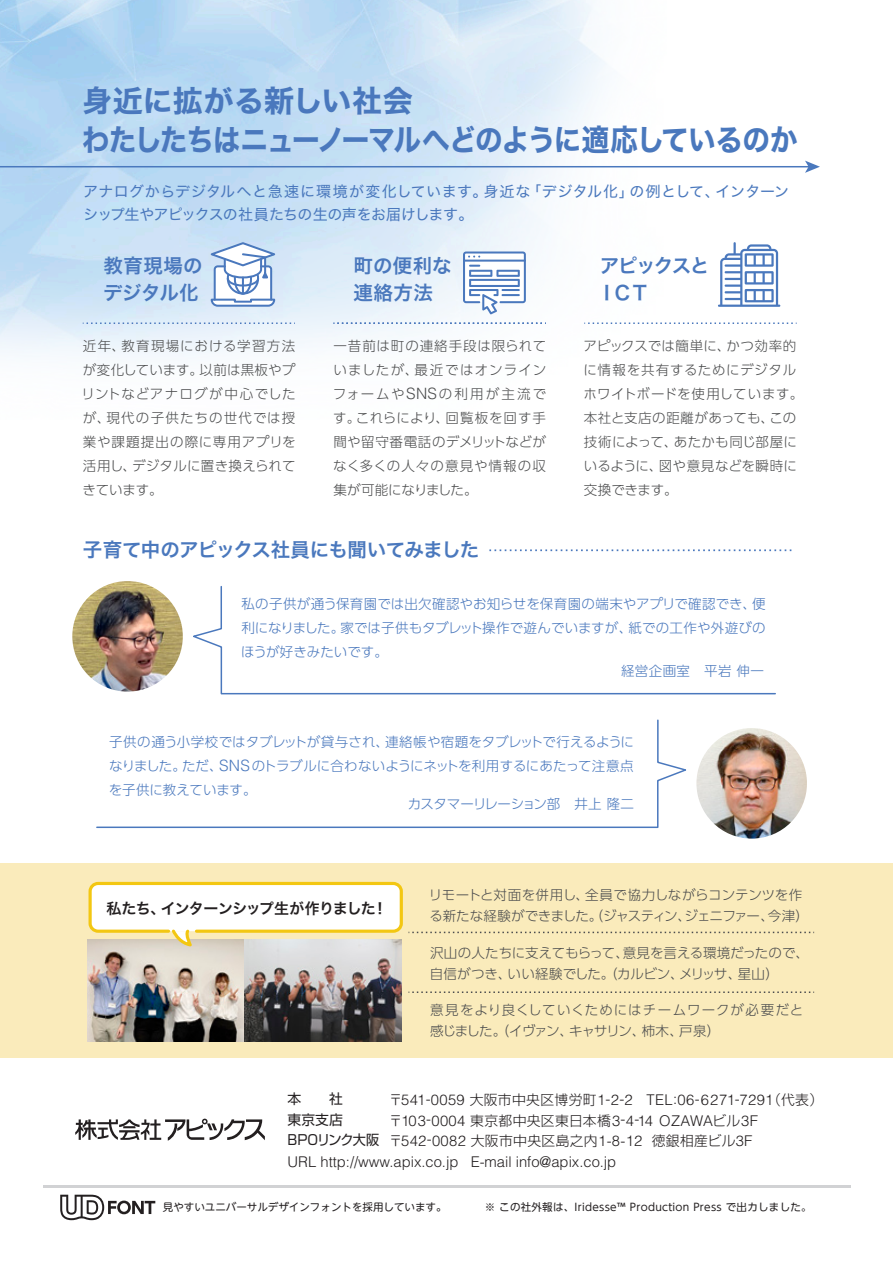
<style>
.page{position:relative;width:893px;height:1263px;background:#fff}
.page>*{position:absolute;margin:0;border:0;box-sizing:border-box;transform-origin:0 0}
.t1{font:30px/39px "Hira Kaku Std W7";letter-spacing:-.035em;color:#4a78bd}
.t2{font:19.5px "Hira Kaku Std W6";letter-spacing:-.03em;color:#4a78bd}
.t3{font:19.5px/27px "Hira Kaku Std W6";letter-spacing:.005em;color:#4a78bd}
.t4{font:19.5px/27px "Hira Kaku Std W6";letter-spacing:-.085em;color:#4a78bd}
.t5{font:19.5px/27px "Hira Kaku Std W6";letter-spacing:.025em;color:#4a78bd}
.t6{font:15px/22.5px "Hira Kaku Std W4";letter-spacing:.015em;color:#4a78bd}
.t7{font:15px "Hira Kaku Std W6";letter-spacing:-.05em;color:#231f20}
.t8{font:300 14.7px "Helvetica LT Std";letter-spacing:.025em;color:#231f20}
.t9{font:300 14.7px "Helvetica LT Std";color:#231f20}
.t10{font:300 13.8px "Shin Go Pr 6 N";letter-spacing:.025em;color:#231f20}
.t11{font:13.8px "Shin Go Pr 6 N";color:#231f20}
.t12{font:300 13.5px/24px "UD Shin Go Pr 6 N";letter-spacing:.02em;color:#4c4d4e;text-align:justify}
.t13{font:300 13.5px/24px "UD Shin Go Pr 6 N";letter-spacing:.005em;color:#4a78bd;text-align:justify}
.t14{font:300 13.5px/21px "UD Shin Go Pr 6 N";letter-spacing:-.02em;color:#4c4d4e}
.t15{font:300 13.5px/21px "UD Shin Go Pr 6 N";letter-spacing:-.005em;color:#4c4d4e}
.t16{font:300 13.5px/21px "UD Shin Go Pr 6 N";letter-spacing:.04em;color:#4c4d4e}
.t17{font:300 13.5px "UD Shin Go Pr 6 N";letter-spacing:-.025em;color:#4a78bd}
.t18{font:300 13.5px "UD Shin Go Pr 6 N";letter-spacing:.025em;color:#4a78bd}
.t19{font:10.5px "UD Shin Go Pro";letter-spacing:.025em;color:#231f20}
.t20{font:10.5px "UD Shin M Go Pr 6 N";color:#231f20}
.s1{font-family:"Helvetica LT Std";font-size:15.6px}
.s2{font-family:"Shin Go Pr 6 N";font-size:13.8px}
.s3{font-weight:400}
.s4{font-family:"Helvetica LT Std";font-size:14.7px}
</style>
<div class="page">
<div style="left:0;top:863px;width:893px;height:195px;background:#faebbb"></div>
<img style="left:88px;top:939px;width:313px;height:102px">
<img style="left:72px;top:581px;width:111px;height:111px;border-radius:55px">
<img style="left:696px;top:728px;width:111px;height:111px;border-radius:55px">
<svg style="left:193px;top:586px;width:583px;height:109px"></svg>
<svg style="left:96px;top:719px;width:590px;height:110px"></svg>
<svg style="left:83px;top:322px;width:212px;height:2px"></svg>
<svg style="left:584px;top:322px;width:213px;height:2px"></svg>
<hr style="left:0;top:166px;width:809px;height:1px;background:#4a78bd">
<svg style="left:805px;top:161px;width:15px;height:12px"></svg>
<svg style="left:409px;top:932px;width:405px;height:1px"></svg>
<svg style="left:409px;top:991px;width:405px;height:2px"></svg>
<svg style="left:489px;top:549px;width:303px;height:2px"></svg>
<svg style="left:334px;top:322px;width:212px;height:2px"></svg>
<svg style="left:718px;top:242px;width:62px;height:65px"></svg>
<svg style="left:206px;top:241px;width:74px;height:67px"></svg>
<svg style="left:463px;top:251px;width:63px;height:63px"></svg>
<div style="left:89px;top:882px;width:314px;height:51px;background:#fff;border:3px solid #f3c712;border-radius:8px"></div>
<svg style="left:169px;top:929px;width:24px;height:20px"></svg>
<hr style="left:43px;top:1185px;width:807px;height:2px;background:#d1d2d4">
<svg style="left:60px;top:1195px;width:95px;height:25px"></svg>
<svg style="left:75px;top:1119px;width:190px;height:22px"></svg>
<h1 class="t1" style="left:82px;top:82px;width:717px">身近に拡がる新しい社会<br>わたしたちはニューノーマルへどのように適応しているのか</h1>
<p class="t6" style="left:83px;top:180px;width:707px">アナログからデジタルへと急速に環境が変化しています。身近な「デジタル化」の例として、インターンシップ生やアピックスの社員たちの生の声をお届けします。</p>
<h2 class="t3" style="left:103px;top:253px;width:101px">教育現場のデジタル化</h2>
<h2 class="t5" style="left:353px;top:253px;width:100px">町の便利な連絡方法</h2>
<p class="t12" style="left:82px;top:333px;width:216px">近年、教育現場における学習方法が変化しています。以前は黒板やプリントなどアナログが中心でしたが、現代の子供たちの世代では授業や課題提出の際に専用アプリを活用し、デジタルに置き換えられてきています。</p>
<p class="t12" style="left:333px;top:333px;width:215px">一昔前は町の連絡手段は限られていましたが、最近ではオンラインフォームや<span class="s1">SNS</span>の利用が主流です。これらにより、回覧板を回す手間や留守番電話のデメリットなどがなく多くの人々の意見や情報の収集が可能になりました。</p>
<h2 class="t2" style="left:83px;top:535px;width:398px">子育て中のアピックス社員にも聞いてみました</h2>
<h2 class="t4" style="left:597px;top:253px;width:114px">アピックスと<br>ＩＣＴ</h2>
<p class="t12" style="left:583px;top:333px;width:221px;text-align:left">アピックスでは簡単に、かつ効率的に情報を共有するためにデジタルホワイトボードを使用しています。本社と支店の距離があっても、この技術によって、あたかも同じ部屋にいるように、図や意見などを瞬時に交換できます。</p>
<p class="t13" style="left:241px;top:591px;width:526px">私の子供が通う保育園では出欠確認やお知らせを保育園の端末やアプリで確認でき、便利になりました。家では子供もタブレット操作で遊んでいますが、紙での工作や外遊びのほうが好きみたいです。</p>
<p class="t18" style="left:621px;top:660px;width:144px">経営企画室　平岩伸一</p>
<p class="t13" style="left:109px;top:729px;width:527px">子供の通う小学校ではタブレットが貸与され、連絡帳や宿題をタブレットで行えるようになりました。ただ、<span class="s1">SNS</span>のトラブルに合わないようにネットを利用するにあたって注意点を子供に教えています。</p>
<p class="t17" style="left:408px;top:793px;width:228px">カスタマーリレーション部　井上隆二</p>
<p class="t7" style="left:107px;top:897px;width:277px">私たち、インターンシップ生が作りました!</p>
<p class="t14" style="left:429px;top:883px;width:382px">リモートと対面を併用し、全員で協力しながらコンテンツを作る新たな経験ができました。（ジャスティン、ジェニファー、今津）</p>
<p class="t15" style="left:430px;top:942px;width:381px">沢山の人たちに支えてもらって、意見を言える環境だったので、自信がつき、いい経験でした。（カルビン、メリッサ、星山）</p>
<p class="t16" style="left:430px;top:999px;width:375px">意見をより良くしていくためにはチームワークが必要だと感じました。（イヴァン、キャサリン、柿木、戸泉）</p>
<p class="t11" style="left:288px;top:1088px;width:57px">本　　社</p>
<p class="t8" style="left:389px;top:1091px;width:436px"><span class="s2">〒</span>541-0059 <span class="s2">大阪市中央区博労町</span>1-2-2 TEL:06-6271-7291<span class="s2">（代表）</span></p>
<p class="t11" style="left:288px;top:1108px;width:57px">東京支店</p>
<p class="t8" style="left:389px;top:1111px;width:371px"><span class="s2">〒</span>103-0004 <span class="s2">東京都中央区東日本橋</span>3-4-14 OZAWA<span class="s2">ビル</span>3F</p>
<p class="t10" style="left:288px;top:1129px;width:466px"><span class="s3">BPOリンク大阪</span> 〒<span class="s4">542-0082</span> 大阪市中央区島之内<span class="s4">1-8-12</span> 徳銀相産ビル<span class="s4">3F</span></p>
<p class="t9" style="left:288px;top:1153px;width:330px">URL http://www.apix.co.jp E-mail info@apix.co.jp</p>
<p class="t20" style="left:163px;top:1198px;width:285px">見やすいユニバーサルデザインフォントを採用しています。</p>
<p class="t19" style="left:485px;top:1198px;width:328px">※ この社外報は、Iridesse™ Production Press で出カしました。</p>
</div>
